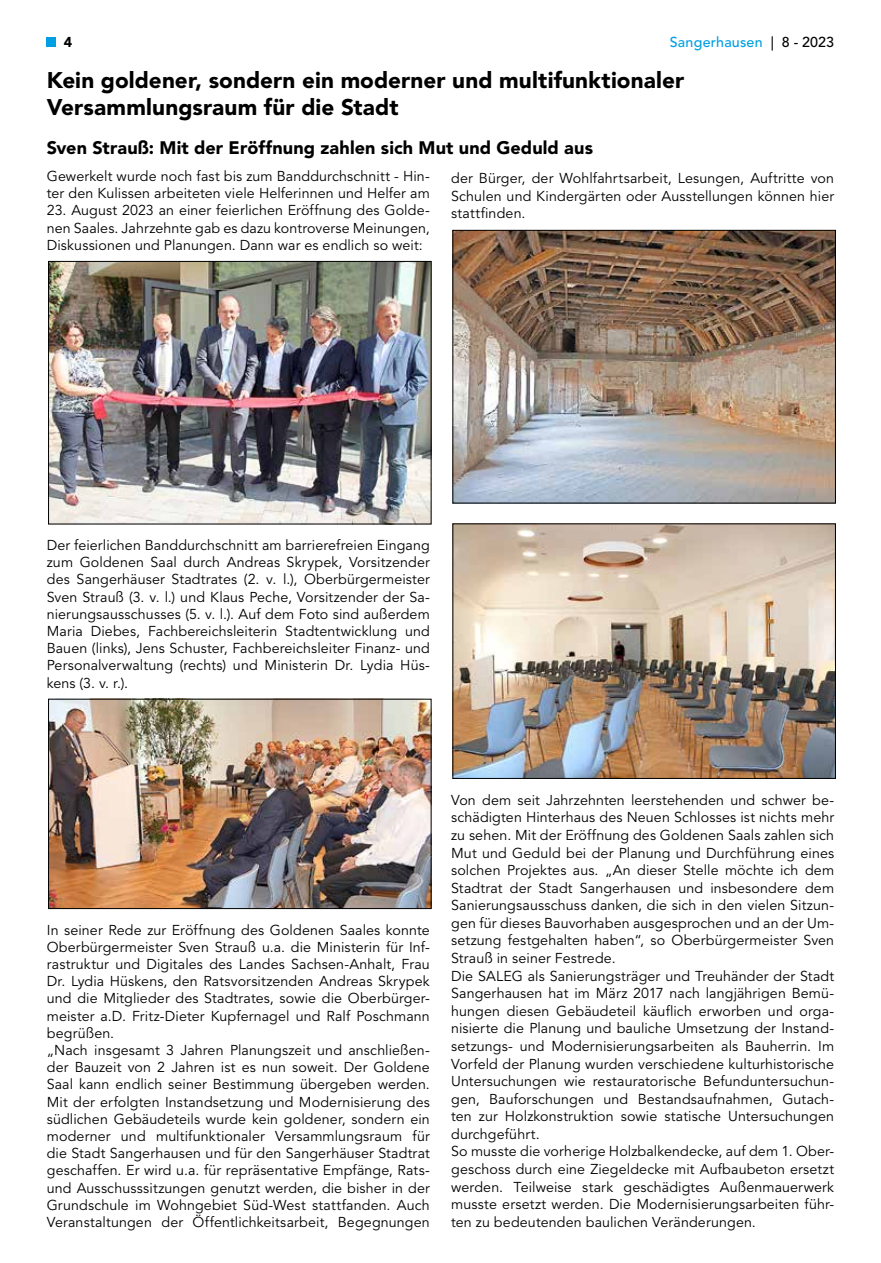
<style>
.page{position:relative;width:881px;height:1263px;background:#fff}
.page>*{position:absolute;margin:0;border:0;box-sizing:border-box;transform-origin:0 0}
.t1{font:900 22.5px/27px "Avenir LT";letter-spacing:.005em;color:#000}
.t2{font:900 18px "Avenir LT";letter-spacing:.005em;color:#000}
.t3{font:14.25px/17.2px "Avenir LT";letter-spacing:.01em;color:#000}
.t4{font:500 14.25px "Avenir LT";letter-spacing:.01em;color:#009fe3}
.t5{font:900 14.25px "Avenir LT";color:#000}
.s1{color:#000}
</style>
<div class="page">
<div style="left:47px;top:37px;width:9px;height:9px;background:#009fe3"></div>
<img style="left:50px;top:263px;width:379px;height:259px">
<div style="left:48px;top:261px;width:383px;height:263px;border:1px solid #000"></div>
<img style="left:50px;top:701px;width:379px;height:206px">
<div style="left:48px;top:699px;width:383px;height:210px;border:1px solid #000"></div>
<img style="left:454px;top:232px;width:379px;height:269px">
<div style="left:452px;top:230px;width:383px;height:273px;border:1px solid #000"></div>
<img style="left:454px;top:526px;width:379px;height:251px">
<div style="left:452px;top:524px;width:383px;height:255px;border:1px solid #000"></div>
<p class="t5" style="left:64px;top:34px;width:10px">4</p>
<p class="t4" style="left:669px;top:34px;width:166px">Sangerhausen <span class="s1">| 8 - 2023</span></p>
<h1 class="t1" style="left:47px;top:67px;width:638px">Kein goldener, sondern ein moderner und multifunktionaler<br>Versammlungsraum für die Stadt</h1>
<p class="t2" style="left:47px;top:136px;width:547px">Sven Strauß: Mit der Eröffnung zahlen sich Mut und Geduld aus</p>
<p class="t3" style="left:451px;top:170px;width:384px;text-align:justify">der Bürger, der Wohlfahrtsarbeit, Lesungen, Auftritte von Schulen und Kindergärten oder Ausstellungen können hier stattfinden.</p>
<p class="t3" style="left:47px;top:168px;width:384px">Gewerkelt wurde noch fast bis zum Banddurchschnitt - Hin&shy;ter den Kulissen arbeiteten viele Helferinnen und Helfer am</p>
<p class="t3" style="left:47px;top:202px;width:384px;text-align:justify">23. August 2023 an einer feierlichen Eröffnung des Golde&shy;nen Saales. Jahrzehnte gab es dazu kontroverse Meinungen, Diskussionen und Planungen. Dann war es endlich so weit:</p>
<p class="t3" style="left:47px;top:537px;width:384px;text-align:justify">Der feierlichen Banddurchschnitt am barrierefreien Eingang zum Goldenen Saal durch Andreas Skrypek, Vorsitzender des Sangerhäuser Stadtrates (2. v. l.), Oberbürgermeister Sven Strauß (3. v. l.) und Klaus Peche, Vorsitzender der Sa&shy;nierungsausschusses (5. v. l.). Auf dem Foto sind außerdem Maria Diebes, Fachbereichsleiterin Stadtentwicklung und Bauen (links), Jens Schuster, Fachbereichsleiter Finanz- und Personalverwaltung (rechts) und Ministerin Dr. Lydia Hüs&shy;kens (3. v. r.).</p>
<p class="t3" style="left:47px;top:921px;width:384px">In seiner Rede zur Eröffnung des Goldenen Saales konnte Oberbürgermeister Sven Strauß u.a. die Ministerin für Inf&shy;rastruktur und Digitales des Landes Sachsen-Anhalt, Frau Dr. Lydia Hüskens, den Ratsvorsitzenden Andreas Skrypek und die Mitglieder des Stadtrates, sowie die Oberbürger&shy;meister a.D. Fritz-Dieter Kupfernagel und Ralf Poschmann begrüßen.<br>„Nach insgesamt 3 Jahren Planungszeit und anschließen&shy;der Bauzeit von 2 Jahren ist es nun soweit. Der Goldene Saal kann endlich seiner Bestimmung übergeben werden.<br>Mit der erfolgten Instandsetzung und Modernisierung des südlichen Gebäudeteils wurde kein goldener, sondern ein moderner und multifunktionaler Versammlungsraum für die Stadt Sangerhausen und für den Sangerhäuser Stadtrat geschaffen. Er wird u.a. für repräsentative Empfänge, Rats&shy;und Ausschusssitzungen genutzt werden, die bisher in der Grundschule im Wohngebiet Süd-West stattfanden. Auch Veranstaltungen der Öffentlichkeitsarbeit, Begegnungen</p>
<p class="t3" style="left:451px;top:791px;width:384px">Von dem seit Jahrzehnten leerstehenden und schwer be&shy;schädigten Hinterhaus des Neuen Schlosses ist nichts mehr zu sehen. Mit der Eröffnung des Goldenen Saals zahlen sich Mut und Geduld bei der Planung und Durchführung eines solchen Projektes aus. „An dieser Stelle möchte ich dem Stadtrat der Stadt Sangerhausen und insbesondere dem Sanierungsausschuss danken, die sich in den vielen Sitzun&shy;gen für dieses Bauvorhaben ausgesprochen und an der Um&shy;setzung festgehalten haben“, so Oberbürgermeister Sven Strauß in seiner Festrede.<br>Die SALEG als Sanierungsträger und Treuhänder der Stadt Sangerhausen hat im März 2017 nach langjährigen Bemü&shy;hungen diesen Gebäudeteil käuflich erworben und orga&shy;nisierte die Planung und bauliche Umsetzung der Instand&shy;setzungs- und Modernisierungsarbeiten als Bauherrin. Im Vorfeld der Planung wurden verschiedene kulturhistorische Untersuchungen wie restauratorische Befunduntersuchun&shy;gen, Bauforschungen und Bestandsaufnahmen, Gutach&shy;ten zur Holzkonstruktion sowie statische Untersuchungen durchgeführt.<br>So musste die vorherige Holzbalkendecke, auf dem 1. Ober&shy;geschoss durch eine Ziegeldecke mit Aufbaubeton ersetzt werden. Teilweise stark geschädigtes Außenmauerwerk musste ersetzt werden. Die Modernisierungsarbeiten führ&shy;ten zu bedeutenden baulichen Veränderungen.</p>
</div>
